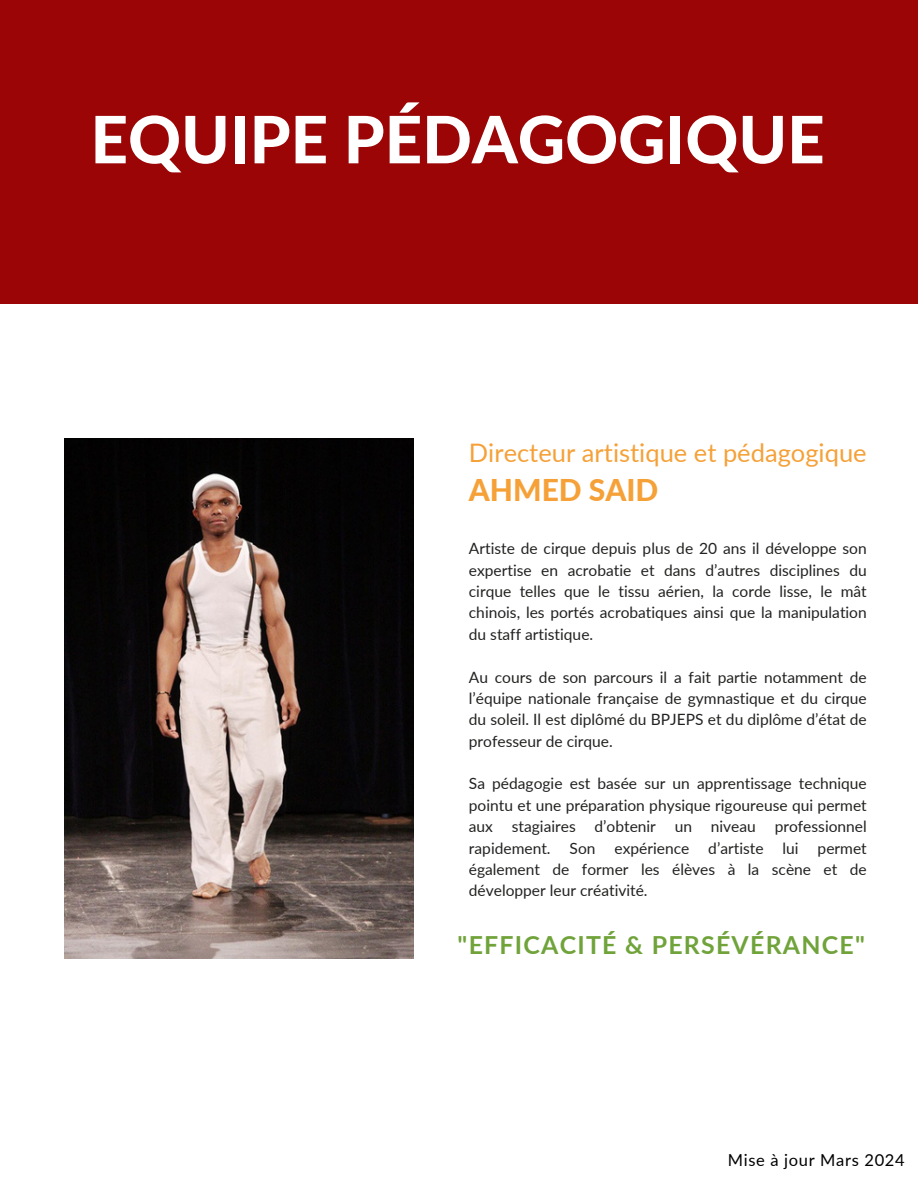
<style>
.page{position:relative;width:918px;height:1188px;background:#fff}
.page>*{position:absolute;margin:0;border:0;box-sizing:border-box;transform-origin:0 0}
.t1{font:800 65.4px "Lato";color:#fff}
.t2{font:800 30px "Lato";color:#f5a138}
.t3{font:25.5px "Lato";color:#f5a138}
.t4{font:700 24.9px "Lato";letter-spacing:.05em;color:#70a33a}
.t5{font:16.5px "Lato";letter-spacing:.04em;color:#000}
.t6{font:15.6px/21.3px "Lato";color:#222220;text-align:justify}
</style>
<div class="page">
<div style="left:0;top:0;width:918px;height:304px;background:#9b0505"></div>
<img style="left:64px;top:438px;width:349px;height:521px">
<p class="t1" style="left:91px;top:99px;width:736px">EQUIPE PÉDAGOGIQUE</p>
<p class="t3" style="left:469px;top:437px;width:399px">Directeur artistique et pédagogique</p>
<p class="t2" style="left:469px;top:472px;width:191px">AHMED SAID</p>
<h3 class="t6" style="left:469px;top:538px;width:399px">Artiste de cirque depuis plus de 20 ans il développe son expertise en acrobatie et dans d’autres disciplines du cirque telles que le tissu aérien, la corde lisse, le mât chinois, les portés acrobatiques ainsi que la manipulation du staff artistique.</h3>
<p class="t6" style="left:469px;top:666px;width:399px">Au cours de son parcours il a fait partie notamment de l’équipe nationale française de gymnastique et du cirque du soleil. Il est diplômé du BPJEPS et du diplôme d’état de professeur de cirque.</p>
<p class="t6" style="left:469px;top:773px;width:399px">Sa pédagogie est basée sur un apprentissage technique pointu et une préparation physique rigoureuse qui permet aux stagiaires d’obtenir un niveau professionnel rapidement. Son expérience d’artiste lui permet également de former les élèves à la scène et de développer leur créativité.</p>
<p class="t4" style="left:458px;top:929px;width:409px">"EFFICACITÉ &amp; PERSÉVÉRANCE"</p>
<h2 class="t5" style="left:728px;top:1150px;width:178px">Mise à jour Mars 2024</h2>
</div>
